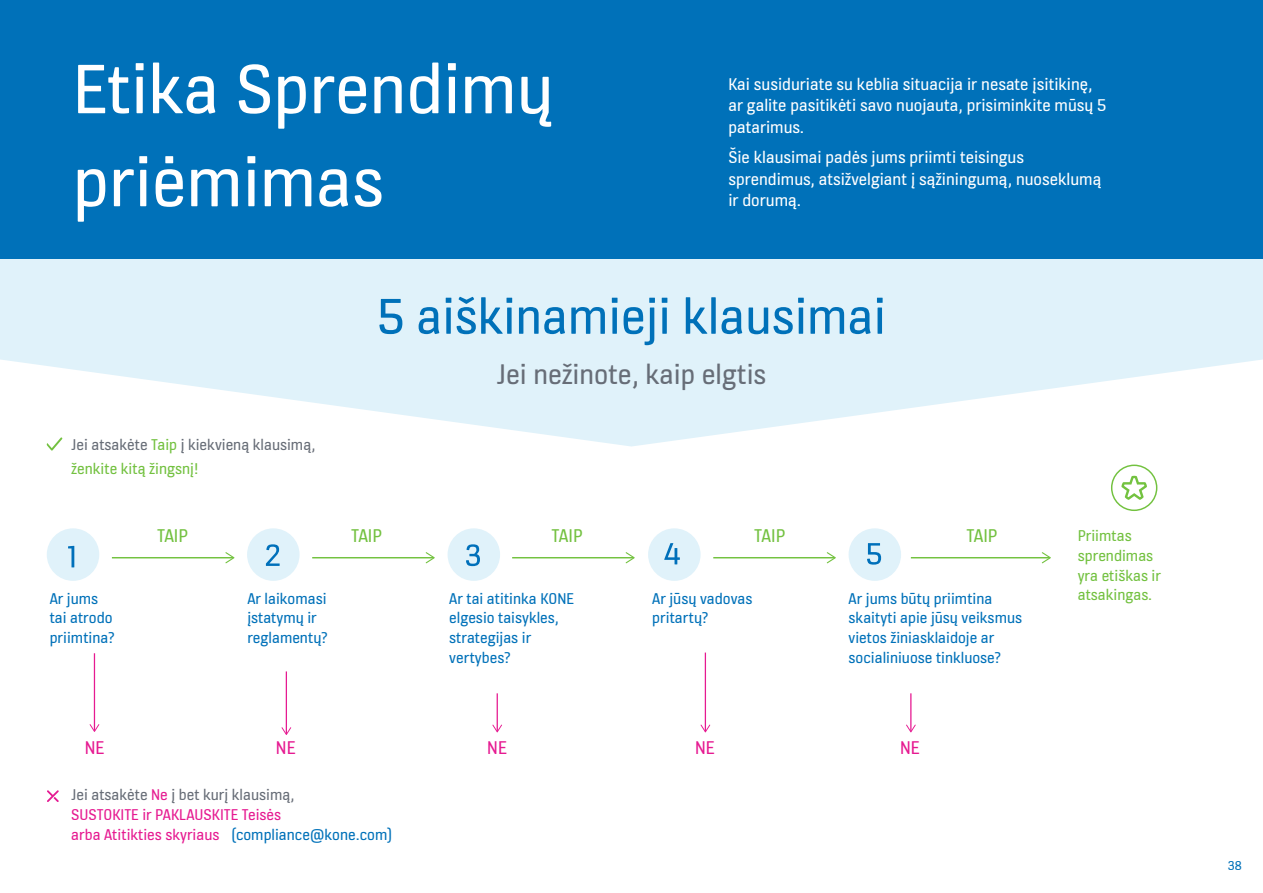
<style>
.page{position:relative;width:1263px;height:893px;background:#fff}
.page>*{position:absolute;margin:0;border:0;box-sizing:border-box;transform-origin:0 0}
.t1{font:75px/93px "KONE Information";color:#fff}
.t2{font:54px "KONE Information";color:#0071b9}
.t3{font:30px "KONE Information";color:#676d77}
.t4{font:19.5px "KONE Information";color:#73c140}
.t5{font:19.5px "KONE Information";color:#e61a91}
.t6{font:18px/21.6px "KONE Information";color:#fff}
.t7{font:16.5px/19.8px "KONE Information";color:#0071b9}
.t8{font:16.5px/19.8px "KONE Information";color:#e61a91}
.t9{font:16.5px/24px "KONE Information";color:#676d77}
.t10{font:16.5px/19.8px "KONE Information";color:#73c140}
.t11{font:13.5px "KONE Information";color:#0071b9}
.s1{color:#73c140}
.s2{color:#676d77}
.s3{color:#0071b9}
</style>
<div class="page">
<svg style="left:0;top:258px;width:1263px;height:188px;fill:#e0f2fa"></svg>
<div style="left:0;top:0;width:1263px;height:258px;background:#0071b9"></div>
<svg style="left:47px;top:437px;width:15px;height:14px"></svg>
<svg style="left:47px;top:790px;width:12px;height:12px"></svg>
<div style="left:47px;top:528px;width:52px;height:53px;background:#e0f2fa;border-radius:50%"></div>
<svg style="left:68px;top:546px;width:6px;height:21px"></svg>
<div style="left:247px;top:528px;width:53px;height:53px;background:#e0f2fa;border-radius:50%"></div>
<svg style="left:266px;top:544px;width:14px;height:22px"></svg>
<div style="left:448px;top:528px;width:52px;height:53px;background:#e0f2fa;border-radius:50%"></div>
<svg style="left:466px;top:544px;width:14px;height:22px"></svg>
<div style="left:648px;top:528px;width:53px;height:53px;background:#e0f2fa;border-radius:50%"></div>
<svg style="left:664px;top:543px;width:16px;height:21px"></svg>
<div style="left:848px;top:528px;width:53px;height:53px;background:#e0f2fa;border-radius:50%"></div>
<svg style="left:867px;top:543px;width:14px;height:22px"></svg>
<svg style="left:1121px;top:476px;width:26px;height:24px"></svg>
<div style="left:1111px;top:465px;width:46px;height:46px;border:1px solid #73c240;border-radius:50%"></div>
<hr style="left:112px;top:557px;width:121px;height:1px;background:#73c240">
<svg style="left:225px;top:552px;width:9px;height:11px"></svg>
<hr style="left:312px;top:557px;width:121px;height:1px;background:#73c240">
<svg style="left:426px;top:552px;width:9px;height:11px"></svg>
<hr style="left:512px;top:557px;width:121px;height:1px;background:#73c240">
<svg style="left:626px;top:552px;width:9px;height:11px"></svg>
<hr style="left:713px;top:557px;width:121px;height:1px;background:#73c240">
<svg style="left:827px;top:552px;width:9px;height:11px"></svg>
<hr style="left:911px;top:557px;width:138px;height:1px;background:#73c240">
<svg style="left:1042px;top:552px;width:9px;height:11px"></svg>
<hr style="left:94px;top:653px;width:1px;height:78px;background:#e61a91">
<svg style="left:90px;top:724px;width:9px;height:8px"></svg>
<hr style="left:286px;top:671px;width:1px;height:63px;background:#e61a91">
<svg style="left:282px;top:727px;width:9px;height:8px"></svg>
<hr style="left:497px;top:693px;width:1px;height:38px;background:#e61a91">
<svg style="left:492px;top:724px;width:10px;height:8px"></svg>
<hr style="left:910px;top:693px;width:1px;height:38px;background:#e61a91">
<svg style="left:906px;top:724px;width:10px;height:8px"></svg>
<hr style="left:705px;top:653px;width:1px;height:78px;background:#e61a91">
<svg style="left:700px;top:724px;width:10px;height:8px"></svg>
<h1 class="t1" style="left:73px;top:47px;width:482px">Etika Sprendimų priėmimas</h1>
<p class="t6" style="left:728px;top:74px;width:380px">Kai susiduriate su keblia situacija ir nesate įsitikinę, ar galite pasitikėti savo nuojauta, prisiminkite mūsų 5 patarimus.</p>
<p class="t6" style="left:728px;top:147px;width:374px">Šie klausimai padės jums priimti teisingus sprendimus, atsižvelgiant į sąžiningumą, nuoseklumą ir dorumą.</p>
<h2 class="t2" style="left:377px;top:278px;width:510px">5 aiškinamieji klausimai</h2>
<p class="t9" style="left:71px;top:434px;width:246px">Jei atsakėte <span class="s1">Taip</span> į kiekvieną klausimą, <span class="s1">ženkite kitą žingsnį!</span></p>
<p class="t4" style="left:157px;top:522px;width:33px">TAIP</p>
<h3 class="t3" style="left:497px;top:354px;width:271px">Jei nežinote, kaip elgtis</h3>
<p class="t4" style="left:351px;top:522px;width:33px">TAIP</p>
<p class="t4" style="left:551px;top:522px;width:33px">TAIP</p>
<p class="t4" style="left:754px;top:522px;width:33px">TAIP</p>
<p class="t4" style="left:966px;top:522px;width:33px">TAIP</p>
<p class="t10" style="left:1078px;top:527px;width:85px">Priimtas sprendimas yra etiškas ir</p>
<p class="t7" style="left:50px;top:589px;width:50px">Ar jums</p>
<p class="t10" style="left:1078px;top:586px;width:76px">atsakingas.</p>
<p class="t7" style="left:50px;top:609px;width:66px">tai atrodo priimtina?</p>
<p class="t7" style="left:247px;top:589px;width:81px">Ar laikomasi įstatymų ir reglamentų?</p>
<p class="t7" style="left:449px;top:589px;width:126px">Ar tai atitinka KONE elgesio taisykles, strategijas ir vertybes?</p>
<p class="t7" style="left:652px;top:589px;width:102px">Ar jūsų vadovas pritartų?</p>
<p class="t7" style="left:848px;top:589px;width:175px">Ar jums būtų priimtina skaityti apie jūsų veiksmus vietos žiniasklaidoje ar socialiniuose tinkluose?</p>
<p class="t5" style="left:85px;top:734px;width:21px">NE</p>
<p class="t5" style="left:276px;top:734px;width:21px">NE</p>
<p class="t5" style="left:487px;top:734px;width:21px">NE</p>
<p class="t5" style="left:695px;top:734px;width:21px">NE</p>
<p class="t5" style="left:900px;top:734px;width:21px">NE</p>
<p class="t8" style="left:71px;top:786px;width:322px"><span class="s2">Jei atsakėte</span> Ne <span class="s2">į bet kurį klausimą,<br></span>SUSTOKITE ir PAKLAUSKITE Teisės<br>arba Atitikties skyriaus <span class="s3">(compliance@kone.com)</span></p>
<p class="t11" style="left:1228px;top:856px;width:15px">38</p>
</div>
